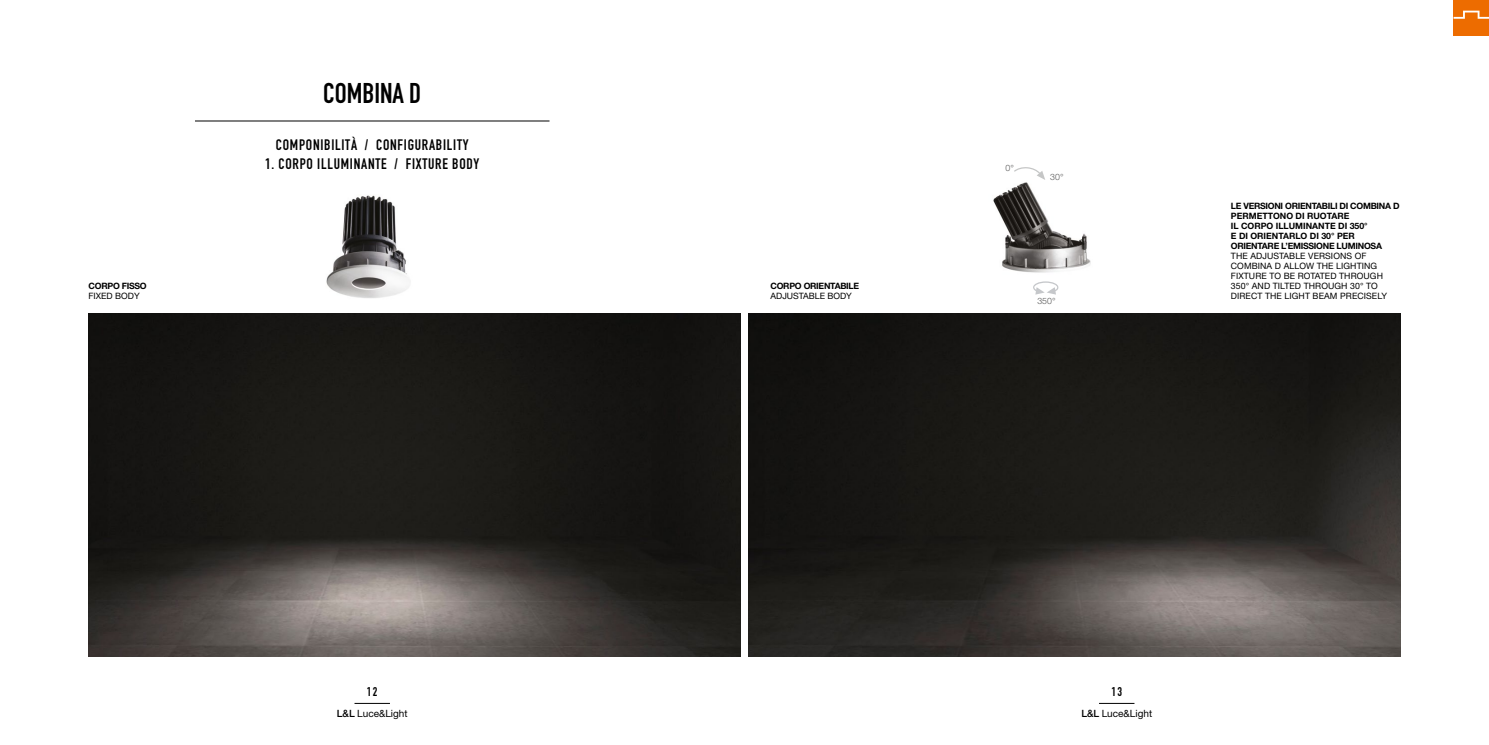
<style>
.page{position:relative;width:1489px;height:745px;background:#fff}
.page>*{position:absolute;margin:0;border:0;box-sizing:border-box;transform-origin:0 0}
.t1{font:28.12px "DIN Engschrift";color:#000}
.t2{font:15px "DIN Engschrift";letter-spacing:.05em;color:#000}
.t3{font:12.5px "DIN Engschrift";color:#000}
.t4{font:10px "Helvetica Neue";color:#000}
.t5{font:700 8.75px/10px "Helvetica Neue";letter-spacing:-.03em;color:#000}
.t6{font:8.75px/10px "Helvetica Neue";letter-spacing:.01em;color:#000}
.t7{font:300 8.75px "Helvetica Neue";color:#565656}
.s1{font-weight:500}
</style>
<div class="page">
<hr style="left:1098px;top:702px;width:36px;height:1px;background:#000">
<hr style="left:354px;top:702px;width:36px;height:1px;background:#000">
<img style="left:326px;top:195px;width:83px;height:103px">
<hr style="left:195px;top:121px;width:354px;height:1px;background:#000">
<img style="left:89px;top:313px;width:652px;height:343px">
<img style="left:748px;top:313px;width:652px;height:343px">
<img style="left:993px;top:182px;width:98px;height:91px">
<svg style="left:1033px;top:281px;width:25px;height:13px"></svg>
<svg style="left:1014px;top:167px;width:31px;height:13px"></svg>
<div style="left:1453px;top:0;width:35px;height:35px;background:#ed6c00"></div>
<svg style="left:1453px;top:11px;width:35px;height:8px"></svg>
<p class="t5" style="left:89px;top:280px;width:59px">CORPO FISSO</p>
<p class="t6" style="left:89px;top:290px;width:53px">FIXED BODY</p>
<h1 class="t1" style="left:323px;top:77px;width:99px">COMBINA D</h1>
<h2 class="t2" style="left:276px;top:136px;width:194px">COMPONIBILITÀ / CONFIGURABILITY</h2>
<h2 class="t2" style="left:265px;top:155px;width:215px">1. CORPO ILLUMINANTE / FIXTURE BODY</h2>
<p class="t5" style="left:770px;top:280px;width:90px">CORPO ORIENTABILE</p>
<p class="t6" style="left:770px;top:290px;width:83px">ADJUSTABLE BODY</p>
<p class="t7" style="left:1005px;top:162px;width:10px">0°</p>
<p class="t7" style="left:1050px;top:171px;width:15px">30°</p>
<p class="t7" style="left:1037px;top:295px;width:20px">350°</p>
<p class="t5" style="left:1230px;top:200px;width:170px">LE VERSIONI ORIENTABILI DI COMBINA D<br>PERMETTONO DI RUOTARE<br>IL CORPO ILLUMINANTE DI 350°<br>E DI ORIENTARLO DI 30° PER<br>ORIENTARE L’EMISSIONE LUMINOSA</p>
<p class="t6" style="left:1230px;top:250px;width:158px">THE ADJUSTABLE VERSIONS OF<br>COMBINA D ALLOW THE LIGHTING<br>FIXTURE TO BE ROTATED THROUGH<br>350° AND TILTED THROUGH 30° TO<br>DIRECT THE LIGHT BEAM PRECISELY</p>
<h3 class="t3" style="left:367px;top:684px;width:12px">12</h3>
<h3 class="t3" style="left:1111px;top:684px;width:12px">13</h3>
<p class="t4" style="left:337px;top:706px;width:72px"><span class="s1">L&amp;L</span> Luce&amp;Light</p>
<p class="t4" style="left:1081px;top:706px;width:72px"><span class="s1">L&amp;L</span> Luce&amp;Light</p>
</div>
